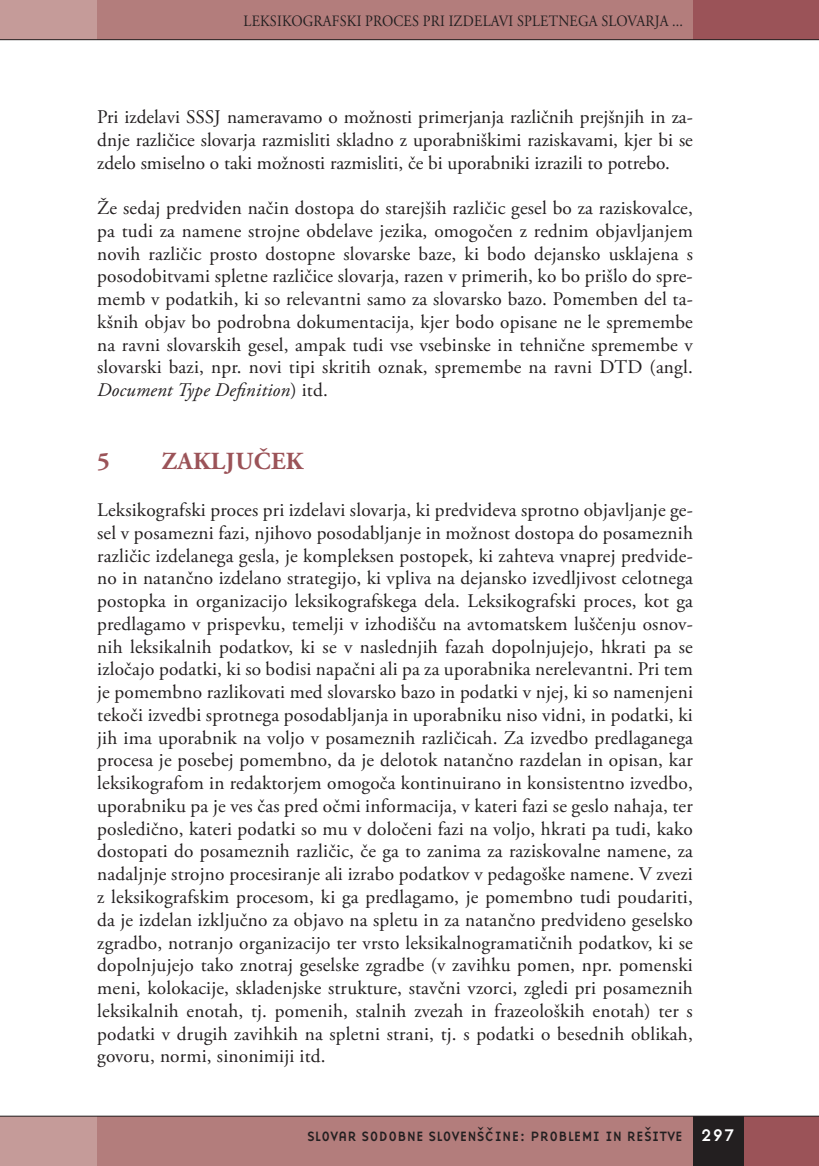
<style>
.page{position:relative;width:819px;height:1166px;background:#fff}
.page>*{position:absolute;margin:0;border:0;box-sizing:border-box;transform-origin:0 0}
.t1{font:700 24.5px "Adobe Garamond Pro";letter-spacing:.015em;color:#9b5358}
.t2{font:19.25px/22.8px "Adobe Garamond Pro";letter-spacing:-.01em;color:#231f20;text-align:justify}
.t3{font:15.75px "Adobe Garamond Pro";letter-spacing:.015em;color:#231f20;scale:.9 1}
.t4{font:14px "Base Nine";color:#231f20}
.s1{font-style:italic}
.s2{font-size:17.5px;color:#fff}
</style>
<div class="page">
<div style="left:97px;top:0;width:596px;height:40px;background:#b37d7c"></div>
<div style="left:72px;top:1116px;width:620px;height:50px;background:#b37d7c"></div>
<div style="left:0;top:1116px;width:97px;height:50px;background:#c59b99"></div>
<div style="left:0;top:0;width:97px;height:40px;background:#c59b99"></div>
<div style="left:743px;top:1116px;width:75px;height:50px;background:#9b5358"></div>
<div style="left:692px;top:1116px;width:51px;height:50px;background:#231f20"></div>
<div style="left:692px;top:0;width:126px;height:40px;background:#9b5358"></div>
<hr style="left:0;top:39px;width:818px;height:1px;background:#231f20">
<hr style="left:0;top:1116px;width:818px;height:1px;background:#231f20">
<p class="t3" style="left:244px;top:11px;width:489px">LEKSIKOGRAFSKI PROCES PRI IZDELAVI SPLETNEGA SLOVARJA ...</p>
<p class="t2" style="left:97px;top:106px;width:597px">Pri izdelavi SSSJ nameravamo o možnosti primerjanja različnih prejšnjih in za&shy;dnje različice slovarja razmisliti skladno z uporabniškimi raziskavami, kjer bi se zdelo smiselno o taki možnosti razmisliti, če bi uporabniki izrazili to potrebo.</p>
<p class="t2" style="left:97px;top:197px;width:597px">Že sedaj predviden način dostopa do starejših različic gesel bo za raziskovalce, pa tudi za namene strojne obdelave jezika, omogočen z rednim objavljanjem novih različic prosto dostopne slovarske baze, ki bodo dejansko usklajena s posodobitvami spletne različice slovarja, razen v primerih, ko bo prišlo do spre&shy;memb v podatkih, ki so relevantni samo za slovarsko bazo. Pomemben del ta&shy;kšnih objav bo podrobna dokumentacija, kjer bodo opisane ne le spremembe na ravni slovarskih gesel, ampak tudi vse vsebinske in tehnične spremembe v slovarski bazi, npr. novi tipi skritih oznak, spremembe na ravni DTD (angl.<br><span class="s1">Document Type Definition</span>) itd.</p>
<p class="t1" style="left:97px;top:446px;width:14px">5</p>
<p class="t1" style="left:162px;top:446px;width:143px">ZAKLJUČEK</p>
<p class="t2" style="left:97px;top:499px;width:597px">Leksikografski proces pri izdelavi slovarja, ki predvideva sprotno objavljanje ge&shy;sel v posamezni fazi, njihovo posodabljanje in možnost dostopa do posameznih različic izdelanega gesla, je kompleksen postopek, ki zahteva vnaprej predvide&shy;no in natančno izdelano strategijo, ki vpliva na dejansko izvedljivost celotnega postopka in organizacijo leksikografskega dela. Leksikografski proces, kot ga predlagamo v prispevku, temelji v izhodišču na avtomatskem luščenju osnov&shy;nih leksikalnih podatkov, ki se v naslednjih fazah dopolnjujejo, hkrati pa se izločajo podatki, ki so bodisi napačni ali pa za uporabnika nerelevantni. Pri tem je pomembno razlikovati med slovarsko bazo in podatki v njej, ki so namenjeni tekoči izvedbi sprotnega posodabljanja in uporabniku niso vidni, in podatki, ki jih ima uporabnik na voljo v posameznih različicah. Za izvedbo predlaganega procesa je posebej pomembno, da je delotok natančno razdelan in opisan, kar leksikografom in redaktorjem omogoča kontinuirano in konsistentno izvedbo, uporabniku pa je ves čas pred očmi informacija, v kateri fazi se geslo nahaja, ter posledično, kateri podatki so mu v določeni fazi na voljo, hkrati pa tudi, kako dostopati do posameznih različic, če ga to zanima za raziskovalne namene, za nadaljnje strojno procesiranje ali izrabo podatkov v pedagoške namene. V zvezi z leksikografskim procesom, ki ga predlagamo, je pomembno tudi poudariti, da je izdelan izključno za objavo na spletu in za natančno predvideno geselsko zgradbo, notranjo organizacijo ter vrsto leksikalnogramatičnih podatkov, ki se dopolnjujejo tako znotraj geselske zgradbe (v zavihku pomen, npr. pomenski meni, kolokacije, skladenjske strukture, stavčni vzorci, zgledi pri posameznih leksikalnih enotah, tj. pomenih, stalnih zvezah in frazeoloških enotah) ter s podatki v drugih zavihkih na spletni strani, tj. s podatki o besednih oblikah, govoru, normi, sinonimiji itd.</p>
<p class="t4" style="left:307px;top:1126px;width:430px">SLOVAR SODOBNE SLOVENŠCˇINE: PROBLEMI IN REŠITVE <span class="s2">297</span></p>
</div>
